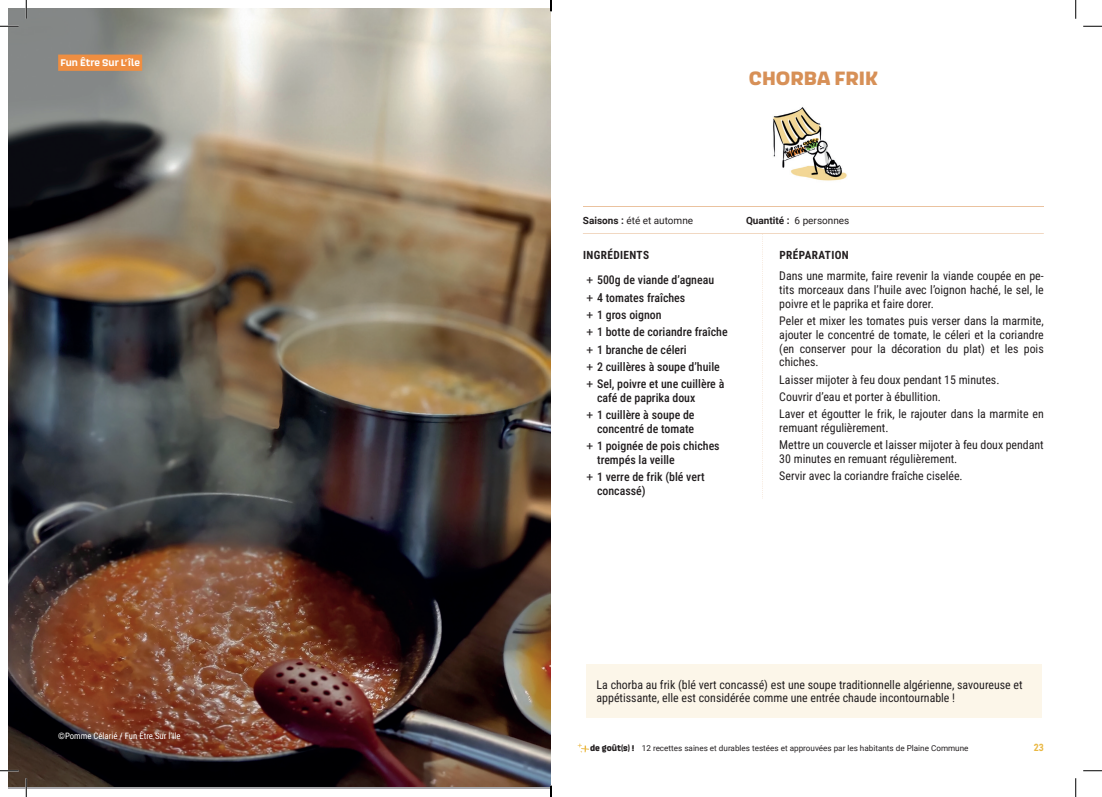
<style>
.page{position:relative;width:1102px;height:797px;background:#fff}
.page>*{position:absolute;margin:0;border:0;box-sizing:border-box;transform-origin:0 0}
.t1{font:800 20px "Scarlet";color:#d79057}
.t2{font:11.88px/13.8px "Roboto Condensed";color:#231f20}
.t3{font:500 11.88px/17.2px "Roboto Condensed";color:#231f20}
.t4{font:700 11.25px "Roboto Condensed";letter-spacing:.035em;color:#231f20}
.t5{font:10px "Roboto";color:#231f20}
.t6{font:700 10px "Scarlet";color:#fff}
.t7{font:700 10px "Roboto Condensed";color:#eab843}
.t8{font:8.75px "Roboto Condensed";color:#fff}
.t9{font:8.12px "Roboto";color:#231f20}
.s1{font-weight:700}
.s2{font-family:"Roboto";font-weight:400}
.s3{font-family:"Scarlet";font-weight:800;font-size:8.62px}
</style>
<div class="page">
<svg style="left:577px;top:743px;width:12px;height:9px"></svg>
<img style="left:9px;top:9px;width:542px;height:777px">
<hr style="left:583px;top:207px;width:460px;height:1px;background:#eac29f">
<svg style="left:583px;top:233px;width:460px;height:48px"></svg>
<div style="left:586px;top:664px;width:455px;height:54px;background:#fcf6e9"></div>
<img style="left:773px;top:107px;width:74px;height:74px">
<div style="left:58px;top:55px;width:84px;height:16px;background:#ef8e41"></div>
<svg style="left:0;top:25px;width:19px;height:2px"></svg>
<svg style="left:1083px;top:25px;width:18px;height:2px"></svg>
<svg style="left:0;top:770px;width:19px;height:1px"></svg>
<svg style="left:1083px;top:770px;width:18px;height:1px"></svg>
<svg style="left:25px;top:0;width:2px;height:19px"></svg>
<svg style="left:25px;top:778px;width:2px;height:19px"></svg>
<svg style="left:1075px;top:0;width:1px;height:19px"></svg>
<svg style="left:1075px;top:778px;width:1px;height:19px"></svg>
<svg style="left:550px;top:785px;width:1px;height:12px"></svg>
<p class="t6" style="left:60px;top:56px;width:81px">Fun Être Sur L’île</p>
<p class="t8" style="left:58px;top:729px;width:124px">©Pomme Célarié / Fun Être Sur l’Ile</p>
<h1 class="t1" style="left:749px;top:64px;width:130px">CHORBA FRIK</h1>
<p class="t5" style="left:583px;top:213px;width:112px"><span class="s1">Saisons :</span> été et automne</p>
<p class="t5" style="left:746px;top:213px;width:105px"><span class="s1">Quantité :</span> 6 personnes</p>
<p class="t4" style="left:779px;top:247px;width:71px">PRÉPARATION</p>
<p class="t2" style="left:779px;top:269px;width:266px;text-align:justify">Dans une marmite, faire revenir la viande coupée en pe&shy;tits morceaux dans l’huile avec l’oignon haché, le sel, le poivre et le paprika et faire dorer.</p>
<p class="t2" style="left:779px;top:313px;width:266px;text-align:justify">Peler et mixer les tomates puis verser dans la marmite, ajouter le concentré de tomate, le céleri et la coriandre (en conserver pour la décoration du plat) et les pois chiches.</p>
<p class="t2" style="left:779px;top:370px;width:266px;line-height:17.2px">Laisser mijoter à feu doux pendant 15 minutes.<br>Couvrir d’eau et porter à ébullition.<br>Laver et égoutter le frik, le rajouter dans la marmite en</p>
<p class="t2" style="left:779px;top:418px;width:266px;line-height:17.2px">remuant régulièrement.<br>Mettre un couvercle et laisser mijoter à feu doux pendant</p>
<p class="t2" style="left:779px;top:449px;width:185px;line-height:17.2px">30 minutes en remuant régulièrement.<br>Servir avec la coriandre fraîche ciselée.</p>
<p class="t4" style="left:583px;top:247px;width:67px">INGRÉDIENTS</p>
<p class="t3" style="left:586px;top:271px;width:143px"><span class="s2">+</span> 500g de viande d’agneau<br><span class="s2">+</span> 4 tomates fraîches<br><span class="s2">+</span> 1 gros oignon<br><span class="s2">+</span> 1 botte de coriandre fraîche <span class="s2">+</span> 1 branche de céleri<br><span class="s2">+</span> 2 cuillères à soupe d’huile <span class="s2">+</span> Sel, poivre et une cuillère à</p>
<p class="t3" style="left:586px;top:388px;width:110px;text-align:right">café de paprika doux<br><span class="s2">+</span> 1 cuillère à soupe de</p>
<p class="t3" style="left:586px;top:419px;width:135px;text-indent:11px">concentré de tomate<br><span class="s2">+</span> 1 poignée de pois chiches</p>
<p class="t3" style="left:586px;top:450px;width:120px;text-indent:11px">trempés la veille<br><span class="s2">+</span> 1 verre de frik (blé vert</p>
<p class="t3" style="left:597px;top:482px;width:50px">concassé)</p>
<p class="t2" style="left:596px;top:677px;width:427px">La chorba au frik (blé vert concassé) est une soupe traditionnelle algérienne, savoureuse et appétissante, elle est considérée comme une entrée chaude incontournable !</p>
<p class="t9" style="left:590px;top:742px;width:380px"><span class="s3">de goût(s) !</span> 12 recettes saines et durables testées et approuvées par les habitants de Plaine Commune</p>
<p class="t7" style="left:1033px;top:740px;width:12px">23</p>
</div>
